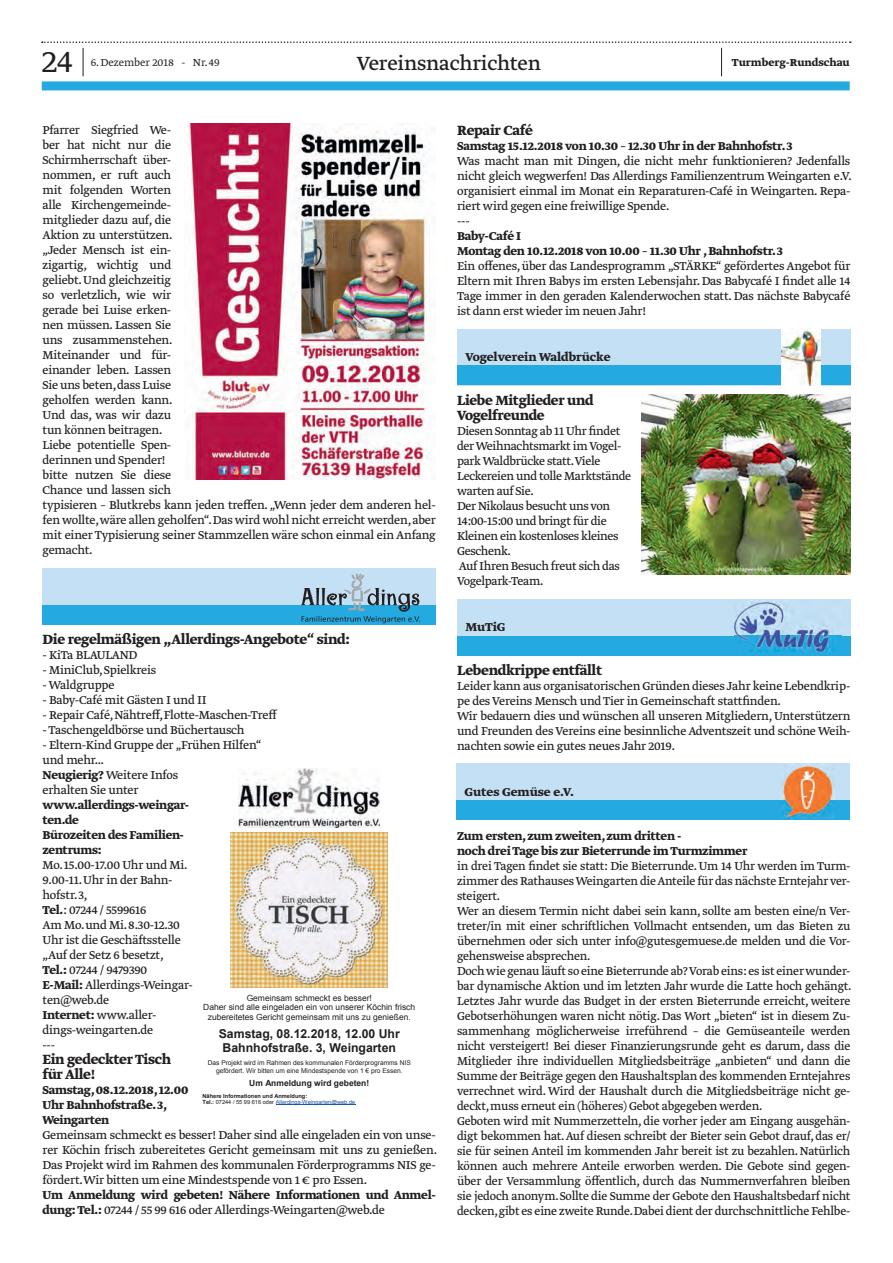
<style>
.page{position:relative;width:893px;height:1263px;background:#fff}
.page>*{position:absolute;margin:0;border:0;box-sizing:border-box;transform-origin:0 0}
.t1{font:300 36px "Greta Text Std";color:#231f20}
.t2{font:22.5px "Greta Text Std";letter-spacing:-.01em;color:#231f20}
.t3{font:700 15.75px/15px "Greta Text Std";letter-spacing:-.02em;color:#231f20}
.t4{font:13.5px/15px "Greta Text Std Regular Min";letter-spacing:-.02em;color:#231f20}
.t5{font:13.5px/15px "Greta Text Std Regular Min";letter-spacing:-.02em;color:#231f20;scale:.96 1}
.t6{font:700 13.5px/15px "Greta Text Std";letter-spacing:-.02em;color:#231f20}
.t7{font:700 13.5px "Greta Text Std";color:#231f20}
.t8{font:700 12.3px/14.1px "Arial";color:#231f20;text-align:center}
.t9{font:300 12px "Greta Text Std";color:#231f20}
.t10{font:700 12px "Greta Text Std";color:#231f20}
.t11{font:8.4px/9.8px "Arial";color:#231f20;text-align:center}
.t12{font:700 8.4px "Arial";color:#231f20}
.t13{font:6.6px/7.5px "Arial";color:#231f20;text-align:center}
.t14{font:700 5.7px/6.4px "Arial";color:#231f20}
.s1{font-family:"Greta Text Std";font-weight:700}
.s2{font-style:inherit}
.s3{font-weight:400}
.s4{font-weight:400;color:#1e56a6}
</style>
<div class="page">
<div style="left:42px;top:81px;width:808px;height:9px;background:#24aae1"></div>
<svg style="left:42px;top:41px;width:809px;height:35px"></svg>
<div style="left:457px;top:328px;width:393px;height:57px;background:#c3e0f4"></div>
<div style="left:457px;top:365px;width:393px;height:20px;background:#24aae1"></div>
<img style="left:781px;top:328px;width:40px;height:57px">
<div style="left:456px;top:763px;width:394px;height:57px;background:#c3e0f4"></div>
<div style="left:456px;top:800px;width:394px;height:20px;background:#24aae1"></div>
<img style="left:780px;top:765px;width:55px;height:53px">
<img style="left:184px;top:123px;width:252px;height:356px">
<div style="left:43px;top:568px;width:393px;height:57px;background:#c3e0f4"></div>
<div style="left:43px;top:605px;width:393px;height:20px;background:#24aae1"></div>
<svg style="left:301px;top:573px;width:119px;height:50px"></svg>
<img style="left:239px;top:769px;width:141px;height:58px">
<img style="left:231px;top:832px;width:157px;height:155px">
<hr style="left:276px;top:1105px;width:79px;height:1px;background:#1e56a6">
<img style="left:641px;top:395px;width:209px;height:179px">
<div style="left:457px;top:598px;width:393px;height:57px;background:#c3e0f4"></div>
<div style="left:457px;top:635px;width:393px;height:20px;background:#24aae1"></div>
<img style="left:734px;top:601px;width:108px;height:51px">
<h1 class="t1" style="left:42px;top:41px;width:33px">24</h1>
<p class="t9" style="left:91px;top:56px;width:130px">6. Dezember 2018 - Nr. 49</p>
<h2 class="t2" style="left:357px;top:50px;width:186px">Vereinsnachrichten</h2>
<p class="t10" style="left:732px;top:56px;width:119px">Turmberg-Rundschau</p>
<p class="t4" style="left:43px;top:123px;width:395px">Pfarrer Siegfried We-<br>ber hat nicht nur die<br>Schirmherrschaft über-<br>nommen, er ruft auch<br>mit folgenden Worten<br>alle Kirchengemeinde-<br>mitglieder dazu auf, die<br>Aktion zu unterstützen.<br>„Jeder Mensch ist ein-<br>zigartig, wichtig und<br>geliebt. Und gleichzeitig<br>so verletzlich, wie wir<br>gerade bei Luise erken-<br>nen müssen. Lassen Sie<br>uns zusammenstehen.<br>Miteinander und für-<br>einander leben. Lassen<br>Sie uns beten,dass Luise<br>geholfen werden kann.<br>Und das, was wir dazu<br>tun können beitragen.<br>Liebe potentielle Spen-<br>derinnen und Spender!<br>bitte nutzen Sie diese<br>Chance und lassen sich<br>typisieren – Blutkrebs kann jeden treffen. „Wenn jeder dem anderen hel&shy;fen wollte,wäre allen geholfen“. Das wird wohl nicht erreicht werden, aber mit einer Typisierung seiner Stammzellen wäre schon einmal ein Anfang gemacht.</p>
<p class="t3" style="left:43px;top:632px;width:309px">Die regelmäßigen „Allerdings-Angebote“ sind:</p>
<p class="t4" style="left:43px;top:648px;width:96px">- KiTa BLAULAND</p>
<p class="t4" style="left:43px;top:663px;width:115px">- MiniClub, Spielkreis</p>
<p class="t4" style="left:43px;top:678px;width:74px">- Waldgruppe</p>
<p class="t4" style="left:43px;top:693px;width:166px">- Baby-Café mit Gästen I und II</p>
<p class="t4" style="left:43px;top:708px;width:236px">- Repair Café, Nähtreff, Flotte-Maschen-Treff</p>
<p class="t4" style="left:43px;top:723px;width:204px">- Taschengeldbörse und Büchertausch</p>
<p class="t4" style="left:43px;top:738px;width:220px">- Eltern-Kind Gruppe der „Frühen Hilfen“ und mehr…<br><span class="s1">Neugierig?</span> Weitere Infos<br>erhalten Sie unter</p>
<p class="t6" style="left:43px;top:798px;width:148px">www.allerdings-weingar&shy;ten.de<br>Bürozeiten des Familien&shy;zentrums:</p>
<p class="t4" style="left:43px;top:858px;width:152px">Mo. 15.00-17.00 Uhr und Mi.<br>9.00-11. Uhr in der Bahn&shy;hofstr. 3,<br><span class="s1">Tel.</span>: 07244 / 5599616<br>Am Mo. und Mi. 8.30-12.30<br>Uhr ist die Geschäftsstelle „Auf der Setz 6 besetzt,<br><span class="s1">Tel.:</span> 07244 / 9479390<br><span class="s1">E-Mail:</span> Allerdings-Weingar&shy;ten@web.de<br><span class="s1">Internet:</span> www.aller&shy;dings-weingarten.de<br>---</p>
<p class="t3" style="left:43px;top:1052px;width:130px">Ein gedeckter Tisch für Alle!</p>
<p class="t6" style="left:43px;top:1083px;width:147px">Samstag, 08.12.2018, 12.00<br>Uhr Bahnhofstraße. 3,<br>Weingarten</p>
<p class="t4" style="left:43px;top:1128px;width:396px;text-align:justify">Gemeinsam schmeckt es besser! Daher sind alle eingeladen ein von unse&shy;rer Köchin frisch zubereitetes Gericht gemeinsam mit uns zu genießen.<br>Das Projekt wird im Rahmen des kommunalen Förderprogramms NIS ge&shy;fördert.Wir bitten um eine Mindestspende von 1 € pro Essen.</p>
<p class="t6" style="left:43px;top:1188px;width:395px">Um Anmeldung wird gebeten! Nähere Informationen und Anmel-</p>
<p class="t4" style="left:43px;top:1203px;width:344px"><span class="s1">dung: Tel.:</span> 07244 / 55 99 616 oder Allerdings-Weingarten@web.de</p>
<p class="t11" style="left:203px;top:993px;width:213px">Gemeinsam schmeckt es besser!<br>Daher sind alle eingeladen ein von unserer Köchin frisch zubereitetes Gericht gemeinsam mit uns zu genießen.</p>
<p class="t8" style="left:219px;top:1027px;width:183px">Samstag, 08.12.2018, 12.00 Uhr<br>Bahnhofstraße. 3, Weingarten</p>
<p class="t13" style="left:208px;top:1059px;width:204px">Das Projekt wird im Rahmen des kommunalen Förderprogramms NIS gefördert. <span class="s2">Wir bitten um eine Mindestspende von 1 € pro Essen.</span></p>
<p class="t12" style="left:249px;top:1078px;width:122px">Um Anmeldung wird gebeten!</p>
<p class="t14" style="left:203px;top:1092px;width:154px">Nähere Informationen und Anmeldung:<br>Tel.: <span class="s3">07244 / 55 99 616 oder</span> <span class="s4">Allerdings-Weingarten@web.de</span></p>
<p class="t3" style="left:457px;top:123px;width:77px">Repair Café</p>
<p class="t6" style="left:457px;top:139px;width:337px">Samstag 15.12.2018 von 10.30 – 12.30 Uhr in der Bahnhofstr. 3</p>
<p class="t4" style="left:457px;top:154px;width:396px">Was macht man mit Dingen, die nicht mehr funktionieren? Jedenfalls nicht gleich wegwerfen! Das Allerdings Familienzentrum Weingarten e.V. organisiert einmal im Monat ein Reparaturen-Café in Weingarten. Repa&shy;riert wird gegen eine freiwillige Spende.<br>---</p>
<p class="t6" style="left:457px;top:229px;width:327px">Baby-Café I<br>Montag den 10.12.2018 von 10.00 – 11.30 Uhr , Bahnhofstr. 3</p>
<p class="t4" style="left:457px;top:259px;width:395px;text-align:justify">Ein offenes, über das Landesprogramm „STÄRKE“ gefördertes Angebot für Eltern mit Ihren Babys im ersten Lebensjahr. Das Babycafé I findet alle 14<br>Tage immer in den geraden Kalenderwochen statt. Das nächste Babycafé ist dann erst wieder im neuen Jahr!</p>
<p class="t7" style="left:465px;top:349px;width:147px">Vogelverein Waldbrücke</p>
<p class="t3" style="left:457px;top:393px;width:138px">Liebe Mitglieder und<br>Vogelfreunde</p>
<p class="t4" style="left:457px;top:424px;width:176px">Diesen Sonntag ab 11 Uhr findet der Weihnachtsmarkt im Vogel&shy;park Waldbrücke statt.Viele<br>Leckereien und tolle Marktstände warten auf Sie.<br>Der Nikolaus besucht uns von<br>14:00-15:00 und bringt für die<br>Kleinen ein kostenloses kleines<br>Geschenk.<br>Auf Ihren Besuch freut sich das<br>Vogelpark-Team.</p>
<p class="t6" style="left:465px;top:620px;width:42px">MuTiG</p>
<p class="t3" style="left:457px;top:663px;width:147px">Lebendkrippe entfällt</p>
<p class="t4" style="left:457px;top:679px;width:395px">Leider kann aus organisatorischen Gründen dieses Jahr keine Lebendkrip&shy;pe des Vereins Mensch und Tier in Gemeinschaft stattfinden.<br>Wir bedauern dies und wünschen all unseren Mitgliedern, Unterstützern und Freunden des Vereins eine besinnliche Adventszeit und schöne Weih&shy;nachten sowie ein gutes neues Jahr 2019.</p>
<p class="t7" style="left:465px;top:784px;width:111px">Gutes Gemüse e.V.</p>
<p class="t6" style="left:457px;top:829px;width:292px">Zum ersten, zum zweiten, zum dritten -<br>noch drei Tage bis zur Bieterrunde im Turmzimmer</p>
<p class="t5" style="left:457px;top:859px;width:413px">in drei Tagen findet sie statt: Die Bieterrunde. Um 14 Uhr werden im Turm&shy;zimmer des Rathauses Weingarten die Anteile für das nächste Erntejahr ver&shy;steigert.<br>Wer an diesem Termin nicht dabei sein kann, sollte am besten eine/n Ver&shy;treter/in mit einer schriftlichen Vollmacht entsenden, um das Bieten zu übernehmen oder sich unter info@gutesgemuese.de melden und die Vor&shy;gehensweise absprechen.<br>Doch wie genau läuft so eine Bieterrunde ab? Vorab eins: es ist einer wunder&shy;bar dynamische Aktion und im letzten Jahr wurde die Latte hoch gehängt.<br>Letztes Jahr wurde das Budget in der ersten Bieterrunde erreicht, weitere Gebotserhöhungen waren nicht nötig. Das Wort „bieten“ ist in diesem Zu&shy;sammenhang möglicherweise irreführend – die Gemüseanteile werden nicht versteigert! Bei dieser Finanzierungsrunde geht es darum, dass die Mitglieder ihre individuellen Mitgliedsbeiträge „anbieten“ und dann die Summe der Beiträge gegen den Haushaltsplan des kommenden Erntejahres verrechnet wird. Wird der Haushalt durch die Mitgliedsbeiträge nicht ge&shy;deckt, muss erneut ein (höheres) Gebot abgegeben werden.<br>Geboten wird mit Nummerzetteln, die vorher jeder am Eingang ausgehän&shy;digt bekommen hat. Auf diesen schreibt der Bieter sein Gebot drauf, das er/ sie für seinen Anteil im kommenden Jahr bereit ist zu bezahlen. Natürlich können auch mehrere Anteile erworben werden. Die Gebote sind gegen&shy;über der Versammlung öffentlich, durch das Nummernverfahren bleiben sie jedoch anonym. Sollte die Summe der Gebote den Haushaltsbedarf nicht decken,gibt es eine zweite Runde.Dabei dient der durchschnittliche Fehlbe-</p>
</div>
